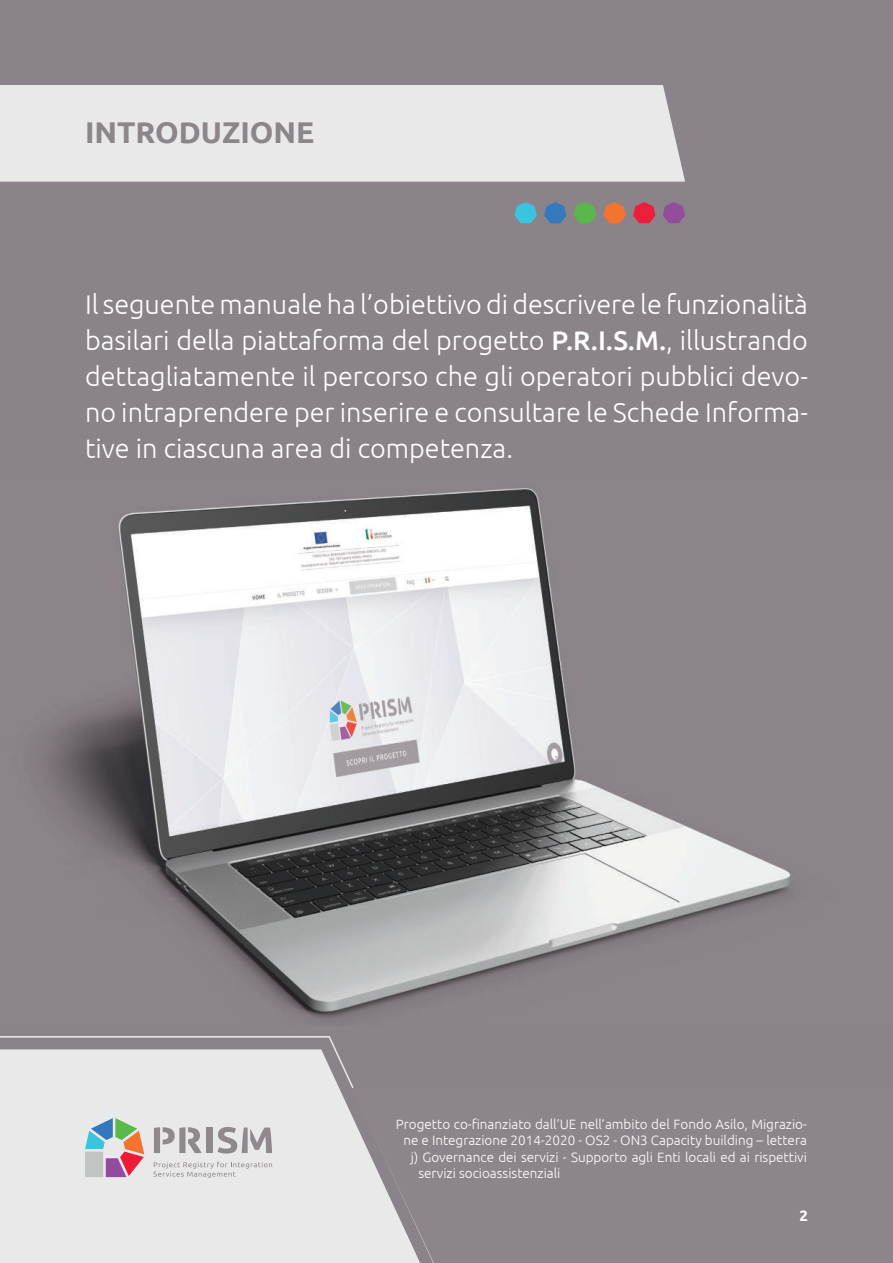
<style>
.page{position:relative;width:893px;height:1263px;background:#8a848a}
.page>*{position:absolute;margin:0;border:0;box-sizing:border-box;transform-origin:0 0}
.t1{font:700 30px "Ubuntu";color:#8c868b}
.t2{font:300 27px/36px "Ubuntu";color:#fff;text-align:justify}
.t3{font:700 15px "Ubuntu";color:#fff}
.t4{font:300 13.5px "Ubuntu";color:#fff}
.s1{font-weight:500}
</style>
<div class="page">
<div style="left:0;top:85px;width:685px;height:97px;background:#eae9ea"></div>
<svg style="left:0;top:1036px;width:354px;height:227px"></svg>
<svg style="left:351px;top:1088px;width:83px;height:175px"></svg>
<img style="left:40px;top:488px;width:750px;height:533px">
<svg style="left:85px;top:1118px;width:59px;height:59px"></svg>
<div style="left:206px;top:1127px;width:6px;height:26px;background:#8f888d"></div>
<svg style="left:154px;top:1127px;width:48px;height:26px"></svg>
<svg style="left:217px;top:1127px;width:55px;height:26px"></svg>
<svg style="left:153px;top:1162px;width:119px;height:16px"></svg>
<svg style="left:514px;top:202px;width:23px;height:21px"></svg>
<svg style="left:544px;top:202px;width:22px;height:21px"></svg>
<svg style="left:574px;top:202px;width:22px;height:21px"></svg>
<svg style="left:603px;top:202px;width:23px;height:21px"></svg>
<svg style="left:633px;top:202px;width:22px;height:21px"></svg>
<svg style="left:663px;top:202px;width:22px;height:21px"></svg>
<p class="t1" style="left:85px;top:115px;width:231px">INTRODUZIONE</p>
<p class="t2" style="left:85px;top:286px;width:724px">Il seguente manuale ha l’obiettivo di descrivere le funzionalità basilari della piattaforma del progetto <span class="s1">P.R.I.S.M.</span>, illustrando dettagliatamente il percorso che gli operatori pubblici devo&shy;no intraprendere per inserire e consultare le Schede Informa&shy;tive in ciascuna area di competenza.</p>
<p class="t4" style="left:396px;top:1116px;width:412px">Progetto co-finanziato dall’UE nell’ambito del Fondo Asilo, Migrazio-</p>
<p class="t4" style="left:403px;top:1132px;width:405px">ne e Integrazione 2014-2020 - OS2 - ON3 Capacity building – lettera</p>
<p class="t4" style="left:411px;top:1149px;width:398px">j) Governance dei servizi - Supporto agli Enti locali ed ai rispettivi</p>
<p class="t4" style="left:418px;top:1165px;width:144px">servizi socioassistenziali</p>
<p class="t3" style="left:799px;top:1207px;width:10px">2</p>
</div>
